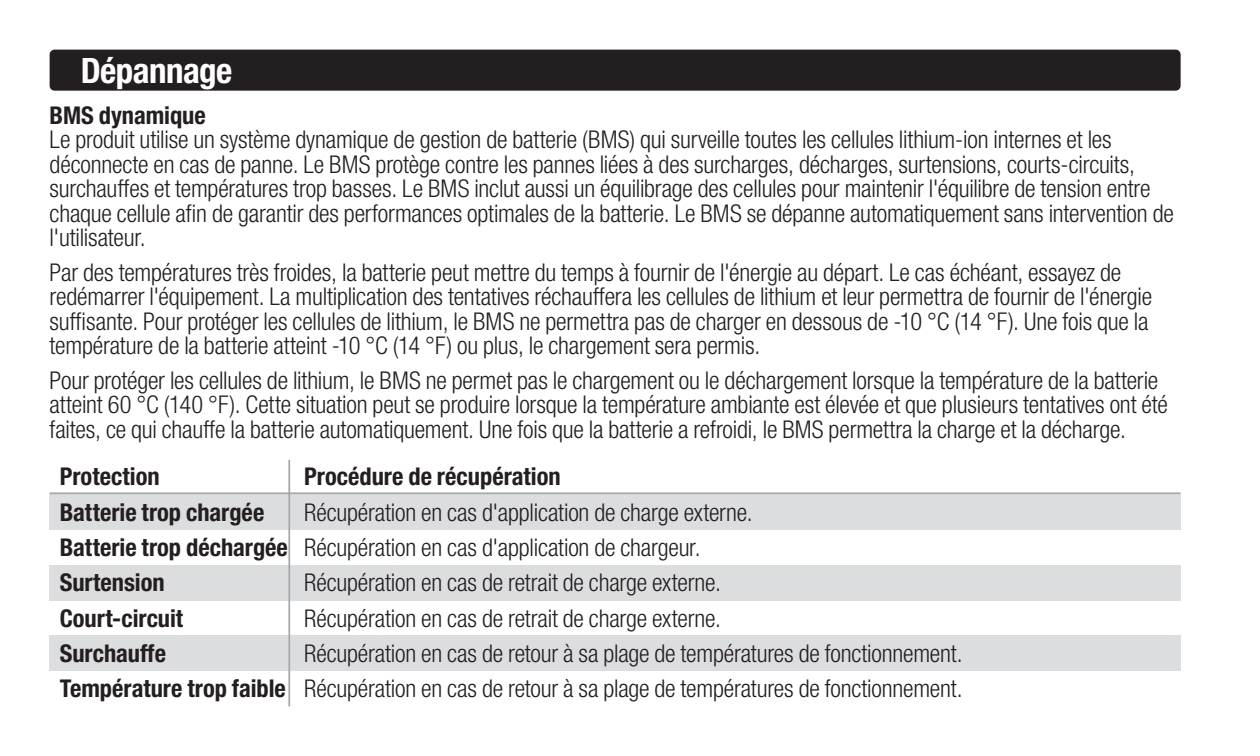
<style>
.page{position:relative;width:1260px;height:756px;background:#fff}
.page>*{position:absolute;margin:0;border:0;box-sizing:border-box;transform-origin:0 0}
.t1{font:700 condensed 35px "Helvetica Neue LTW1 G";letter-spacing:-.015em;color:#fff}
.NOCO_HN_Cond-Text{font:300 condensed 24.5px/24.5px "Helvetica Neue LTW1 G";letter-spacing:-.01em;color:#231f20}
.NOCO_HN_Cond-Text-2{font:700 condensed 24.5px "Helvetica Neue LTW1 G";color:#231f20}
</style>
<div class="page">
<div style="left:50px;top:494px;width:1131px;height:36px;background:#dcdddf"></div>
<div style="left:50px;top:565px;width:1131px;height:35px;background:#dcdddf"></div>
<div style="left:50px;top:636px;width:1131px;height:35px;background:#dcdddf"></div>
<hr style="left:50px;top:492px;width:1131px;height:2px;background:#a6a8ab">
<div style="left:50px;top:50px;width:1131px;height:41px;background:#231f20;border-radius:5px"></div>
<hr style="left:288px;top:460px;width:2px;height:246px;background:#a5a8ab">
<p class="t1" style="left:81px;top:49px;width:153px">Dépannage</p>
<p class="NOCO_HN_Cond-Text-2" style="left:50px;top:100px;width:158px">BMS dynamique</p>
<p class="NOCO_HN_Cond-Text" style="left:50px;top:128px;width:1126px">Le produit utilise un système dynamique de gestion de batterie (BMS) qui surveille toutes les cellules lithium-ion internes et les déconnecte en cas de panne. Le BMS protège contre les pannes liées à des surcharges, décharges, surtensions, courts-circuits, surchauffes et températures trop basses. Le BMS inclut aussi un équilibrage des cellules pour maintenir l'équilibre de tension entre chaque cellule afin de garantir des performances optimales de la batterie. Le BMS se dépanne automatiquement sans intervention de l'utilisateur.</p>
<p class="NOCO_HN_Cond-Text" style="left:50px;top:260px;width:1104px">Par des températures très froides, la batterie peut mettre du temps à fournir de l'énergie au départ. Le cas échéant, essayez de redémarrer l'équipement. La multiplication des tentatives réchauffera les cellules de lithium et leur permettra de fournir de l'énergie suffisante. Pour protéger les cellules de lithium, le BMS ne permettra pas de charger en dessous de -10 °C (14 °F). Une fois que la température de la batterie atteint -10 °C (14 °F) ou plus, le chargement sera permis.</p>
<p class="NOCO_HN_Cond-Text" style="left:50px;top:368px;width:1120px">Pour protéger les cellules de lithium, le BMS ne permet pas le chargement ou le déchargement lorsque la température de la batterie atteint 60 °C (140 °F). Cette situation peut se produire lorsque la température ambiante est élevée et que plusieurs tentatives ont été faites, ce qui chauffe la batterie automatiquement. Une fois que la batterie a refroidi, le BMS permettra la charge et la décharge.</p>
<p class="NOCO_HN_Cond-Text-2" style="left:60px;top:461px;width:102px">Protection</p>
<p class="NOCO_HN_Cond-Text-2" style="left:304px;top:461px;width:258px">Procédure de récupération</p>
<p class="NOCO_HN_Cond-Text-2" style="left:60px;top:497px;width:206px">Batterie trop chargée</p>
<p class="NOCO_HN_Cond-Text-2" style="left:60px;top:533px;width:230px">Batterie trop déchargée</p>
<p class="NOCO_HN_Cond-Text-2" style="left:60px;top:568px;width:107px">Surtension</p>
<p class="NOCO_HN_Cond-Text-2" style="left:60px;top:603px;width:125px">Court-circuit</p>
<p class="NOCO_HN_Cond-Text-2" style="left:60px;top:639px;width:108px">Surchauffe</p>
<p class="NOCO_HN_Cond-Text-2" style="left:60px;top:674px;width:228px">Température trop faible</p>
<p class="NOCO_HN_Cond-Text" style="left:304px;top:500px;width:450px">Récupération en cas d'application de charge externe.</p>
<p class="NOCO_HN_Cond-Text" style="left:304px;top:535px;width:398px">Récupération en cas d'application de chargeur.</p>
<p class="NOCO_HN_Cond-Text" style="left:304px;top:571px;width:418px">Récupération en cas de retrait de charge externe.</p>
<p class="NOCO_HN_Cond-Text" style="left:304px;top:606px;width:418px">Récupération en cas de retrait de charge externe.</p>
<p class="NOCO_HN_Cond-Text" style="left:304px;top:641px;width:660px">Récupération en cas de retour à sa plage de températures de fonctionnement.</p>
<p class="NOCO_HN_Cond-Text" style="left:304px;top:677px;width:660px">Récupération en cas de retour à sa plage de températures de fonctionnement.</p>
</div>
